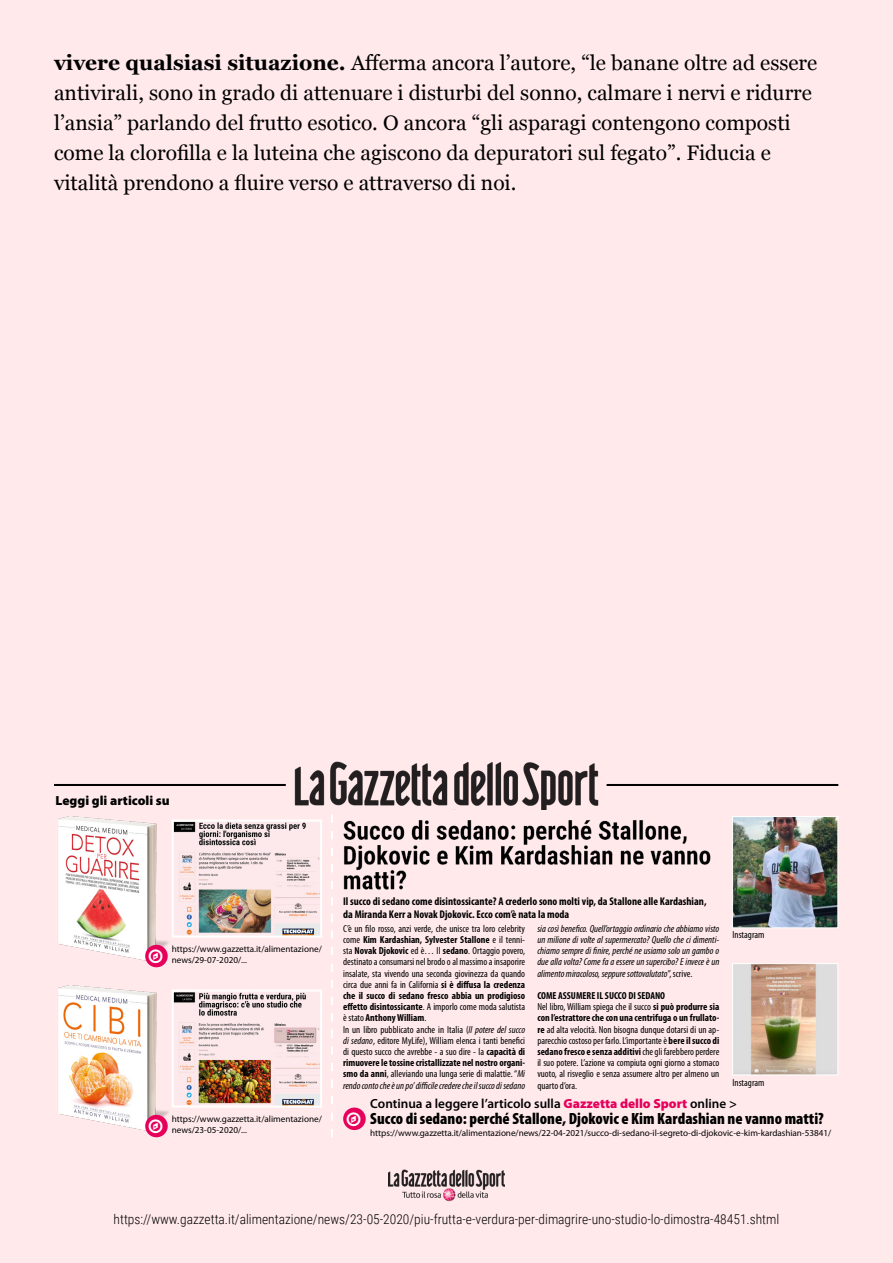
<style>
.page{position:relative;width:893px;height:1263px;background:#ffe9eb}
.page>*{position:absolute;margin:0;border:0;box-sizing:border-box;transform-origin:0 0}
.t1{font:21px/30px "Georgia";color:#000}
.t2{font:900 condensed 16.35px "Myriad Pro";color:#000}
.t3{font:300 13.5px "Roboto Condensed";color:#000}
.t4{font:600 13.2px "Myriad Pro";color:#000}
.t5{font:900 13.2px "Myriad Pro";color:#000}
.t6{font:700 condensed 11.25px/12.1px "Myriad Pro";color:#000}
.t7{font:condensed 10.2px/11.2px "Myriad Pro";color:#000}
.t8{font:italic condensed 10.2px/11.2px "Myriad Pro";color:#000;text-align:justify}
.t9{font:9.15px/11.2px "Myriad Pro";letter-spacing:-.005em;color:#000}
.s1{font-weight:700}
.s2{font-style:italic}
.s3{font-style:normal}
.s4{font-weight:900;color:#e6005b}
</style>
<div class="page">
<img style="left:389px;top:1169px;width:115px;height:32px">
<img style="left:294px;top:761px;width:305px;height:48px">
<img style="left:58px;top:816px;width:111px;height:146px">
<img style="left:58px;top:985px;width:111px;height:146px">
<img style="left:172px;top:820px;width:150px;height:118px">
<img style="left:172px;top:990px;width:150px;height:118px">
<svg style="left:331px;top:815px;width:2px;height:322px"></svg>
<img style="left:343px;top:820px;width:368px;height:70px">
<div style="left:145px;top:945px;width:23px;height:22px;background:#e6005b;border-radius:50%"></div>
<div style="left:145px;top:1115px;width:23px;height:22px;background:#e6005b;border-radius:50%"></div>
<svg style="left:343px;top:1107px;width:23px;height:23px"></svg>
<img style="left:734px;top:818px;width:102px;height:108px">
<div style="left:732px;top:816px;width:106px;height:112px;border:1px solid #fff"></div>
<img style="left:734px;top:965px;width:102px;height:108px">
<div style="left:732px;top:963px;width:106px;height:112px;border:1px solid #fff"></div>
<hr style="left:607px;top:784px;width:231px;height:2px;background:#000">
<hr style="left:54px;top:784px;width:232px;height:2px;background:#000">
<svg style="left:347px;top:1112px;width:14px;height:14px"></svg>
<p class="t1" style="left:54px;top:47px;width:765px"><span class="s1">vivere qualsiasi situazione.</span> Afferma ancora l’autore, “le banane oltre ad essere antivirali, sono in grado di attenuare i disturbi del sonno, calmare i nervi e ridurre l’ansia” parlando del frutto esotico. O ancora “gli asparagi contengono composti come la clorofilla e la luteina che agiscono da depuratori sul fegato”. Fiducia e vitalità prendono a fluire verso e attraverso di noi.</p>
<p class="t5" style="left:56px;top:792px;width:116px">Leggi gli articoli su</p>
<p class="t9" style="left:172px;top:943px;width:152px">https://www.gazzetta.it/alimentazione/ news/29-07-2020/...</p>
<p class="t9" style="left:172px;top:1113px;width:152px">https://www.gazzetta.it/alimentazione/ news/23-05-2020/...</p>
<p class="t6" style="left:343px;top:896px;width:365px">Il succo di sedano come disintossicante? A crederlo sono molti vip, da Stallone alle Kardashian, da Miranda Kerr a Novak Djokovic. Ecco com’è nata la moda</p>
<p class="t7" style="left:343px;top:922px;width:184px">C’è un filo rosso, anzi verde, che unisce tra loro celebrity come <span class="s1">Kim Kardashian, Sylvester Stallone</span> e il tenni&shy;sta <span class="s1">Novak Djokovic</span> ed è… Il <span class="s1">sedano</span>. Ortaggio povero, destinato a consumarsi nel brodo o al massimo a insaporire insalate, sta vivendo una seconda giovinezza da quando circa due anni fa in California <span class="s1">si è diffusa la credenza che il succo di sedano fresco abbia un prodigioso effetto disintossicante</span>. A imporlo come moda salutista è stato <span class="s1">Anthony William</span>.<br>In un libro pubblicato anche in Italia (<span class="s2">Il potere del succo di sedano</span>, editore MyLife), William elenca i tanti benefici di questo succo che avrebbe - a suo dire - la <span class="s1">capacità di rimuovere le tossine cristallizzate nel nostro organi&shy;smo da anni</span>, alleviando una lunga serie di malattie. “<span class="s2">Mi rendo conto che è un po’ difficile credere che il succo di sedano</span></p>
<p class="t8" style="left:537px;top:923px;width:183px">sia così benefico. Quell’ortaggio ordinario che abbiamo visto un milione di volte al supermercato? Quello che ci dimenti&shy;chiamo sempre di finire, perché ne usiamo solo un gambo o due alla volta? Come fa a essere un supercibo? E invece è un alimento miracoloso, seppure sottovalutato<span class="s3">”, scrive.</span></p>
<p class="t7" style="left:732px;top:929px;width:33px">Instagram</p>
<p class="t7" style="left:537px;top:990px;width:183px"><span class="s1">COME ASSUMERE IL SUCCO DI SEDANO<br></span>Nel libro, William spiega che il succo <span class="s1">si può produrre sia con l’estrattore che con una centrifuga o un frullato&shy;re</span> ad alta velocità. Non bisogna dunque dotarsi di un ap&shy;parecchio costoso per farlo. L’importante è <span class="s1">bere il succo di sedano fresco e senza additivi</span> che gli farebbero perdere il suo potere. L’azione va compiuta ogni giorno a stomaco vuoto, al risveglio e senza assumere altro per almeno un quarto d’ora.</p>
<p class="t4" style="left:370px;top:1096px;width:368px">Continua a leggere l’articolo sulla <span class="s4">Gazzetta dello Sport</span> online &gt;</p>
<h2 class="t2" style="left:370px;top:1110px;width:455px">Succo di sedano: perché Stallone, Djokovic e Kim Kardashian ne vanno matti?</h2>
<p class="t9" style="left:370px;top:1127px;width:462px">https://www.gazzetta.it/alimentazione/news/22-04-2021/succo-di-sedano-il-segreto-di-djokovic-e-kim-kardashian-53841/</p>
<p class="t7" style="left:732px;top:1077px;width:33px">Instagram</p>
<h3 class="t3" style="left:114px;top:1210px;width:667px">https://www.gazzetta.it/alimentazione/news/23-05-2020/piu-frutta-e-verdura-per-dimagrire-uno-studio-lo-dimostra-48451.shtml</h3>
</div>
